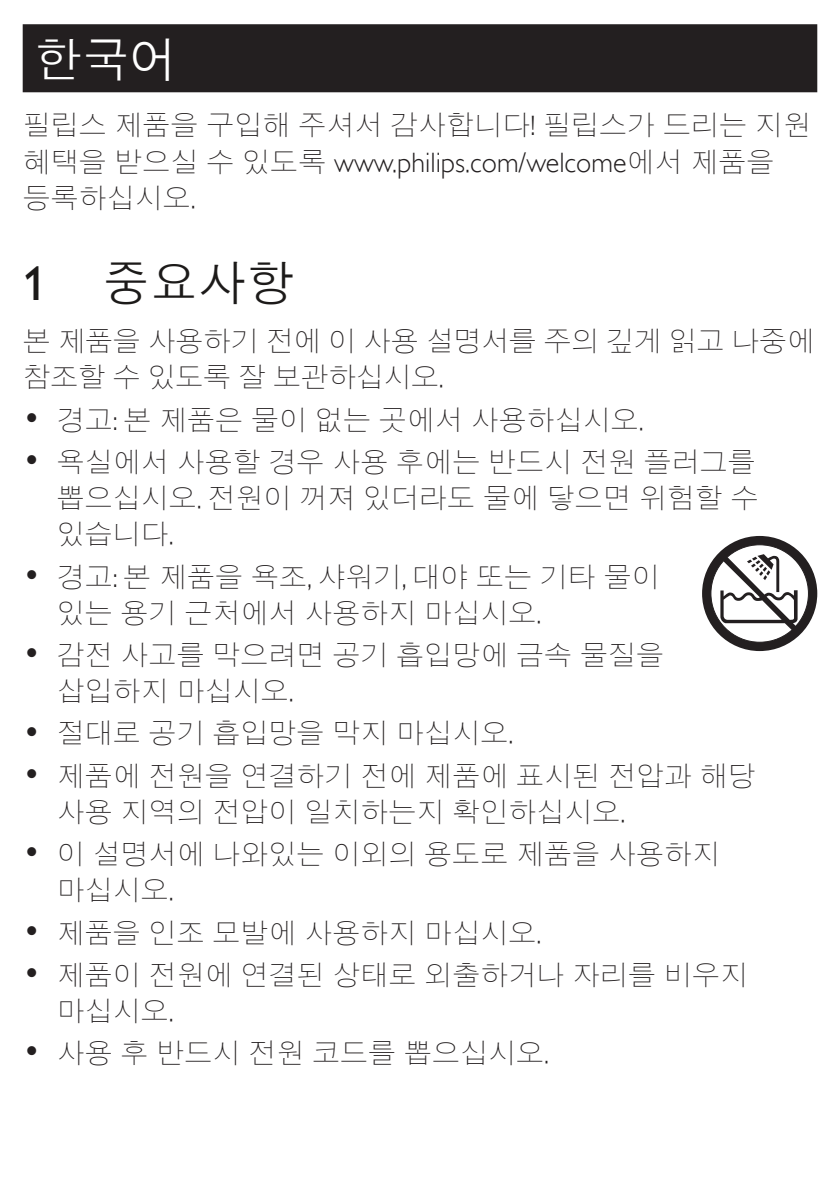
<style>
.page{position:relative;width:840px;height:1191px;background:#fff}
.page>*{position:absolute;margin:0;border:0;box-sizing:border-box;transform-origin:0 0}
.t1{font:500 48px "HY Go Thic";color:#1c1a19}
.t2{font:500 48px "HY Go Thic";color:#fff}
.t3{font:300 28px/36px "HY Go Thic";color:#231f20}
.t4{font:28px "Gill Sans Alt One WGL Light";color:#231f20}
.s1{font-family:"Gill Sans Alt One WGL Light";font-weight:400}
.s2{font-family:"HY Go Thic";font-weight:300}
.s3{font-family:"Gill Sans Alt One WGL";font-weight:400}
.s4{font-family:"Gill Sans Alt One WGL Light";font-weight:400;font-size:36px}
</style>
<div class="page">
<div style="left:23px;top:24px;width:793px;height:68px;background:#231f20"></div>
<svg style="left:702px;top:536px;width:114px;height:115px"></svg>
<h1 class="t2" style="left:34px;top:36px;width:145px">한국어</h1>
<p class="t3" style="left:23px;top:107px;width:789px">필립스 제품을 구입해 주셔서 감사합니다<span class="s1">!</span> 필립스가 드리는 지원</p>
<p class="t4" style="left:23px;top:144px;width:752px"><span class="s2">혜택을 받으실 수 있도록</span> www.philips.com/welcome<span class="s2">에서 제품을</span></p>
<p class="t3" style="left:23px;top:180px;width:174px">등록하십시오<span class="s1">.</span></p>
<h1 class="t1" style="left:23px;top:259px;width:273px"><span class="s3">1</span> 중요사항</h1>
<p class="t3" style="left:23px;top:322px;width:793px">본 제품을 사용하기 전에 이 사용 설명서를 주의 깊게 읽고 나중에 참조할 수 있도록 잘 보관하십시오<span class="s1">.</span></p>
<p class="t3" style="left:23px;top:402px;width:622px"><span class="s4">•</span> 경고<span class="s1">:</span> 본 제품은 물이 없는 곳에서 사용하십시오<span class="s1">.</span></p>
<p class="t3" style="left:57px;top:444px;width:703px;text-align:justify;text-indent:-34px"><span class="s4">•</span> 욕실에서 사용할 경우 사용 후에는 반드시 전원 플러그를 뽑으십시오<span class="s1">.</span> 전원이 꺼져 있더라도 물에 닿으면 위험할 수 있습니다<span class="s1">.</span></p>
<p class="t3" style="left:57px;top:559px;width:604px;text-indent:-34px"><span class="s4">•</span> 경고<span class="s1">:</span> 본 제품을 욕조<span class="s1">,</span> 샤워기<span class="s1">,</span> 대야 또는 기타 물이 있는 용기 근처에서 사용하지 마십시오<span class="s1">.</span></p>
<p class="t3" style="left:57px;top:637px;width:608px;text-indent:-34px"><span class="s4">•</span> 감전 사고를 막으려면 공기 흡입망에 금속 물질을 삽입하지 마십시오<span class="s1">.</span></p>
<p class="t3" style="left:23px;top:715px;width:492px"><span class="s4">•</span> 절대로 공기 흡입망을 막지 마십시오<span class="s1">.</span></p>
<p class="t3" style="left:57px;top:758px;width:700px;text-indent:-34px"><span class="s4">•</span> 제품에 전원을 연결하기 전에 제품에 표시된 전압과 해당 사용 지역의 전압이 일치하는지 확인하십시오<span class="s1">.</span></p>
<p class="t3" style="left:57px;top:836px;width:664px;text-indent:-34px"><span class="s4">•</span> 이 설명서에 나와있는 이외의 용도로 제품을 사용하지 마십시오<span class="s1">.</span></p>
<p class="t3" style="left:23px;top:914px;width:520px"><span class="s4">•</span> 제품을 인조 모발에 사용하지 마십시오<span class="s1">.</span></p>
<p class="t3" style="left:57px;top:957px;width:692px;text-indent:-34px"><span class="s4">•</span> 제품이 전원에 연결된 상태로 외출하거나 자리를 비우지 마십시오<span class="s1">.</span></p>
<p class="t3" style="left:23px;top:1035px;width:527px"><span class="s4">•</span> 사용 후 반드시 전원 코드를 뽑으십시오<span class="s1">.</span></p>
</div>
